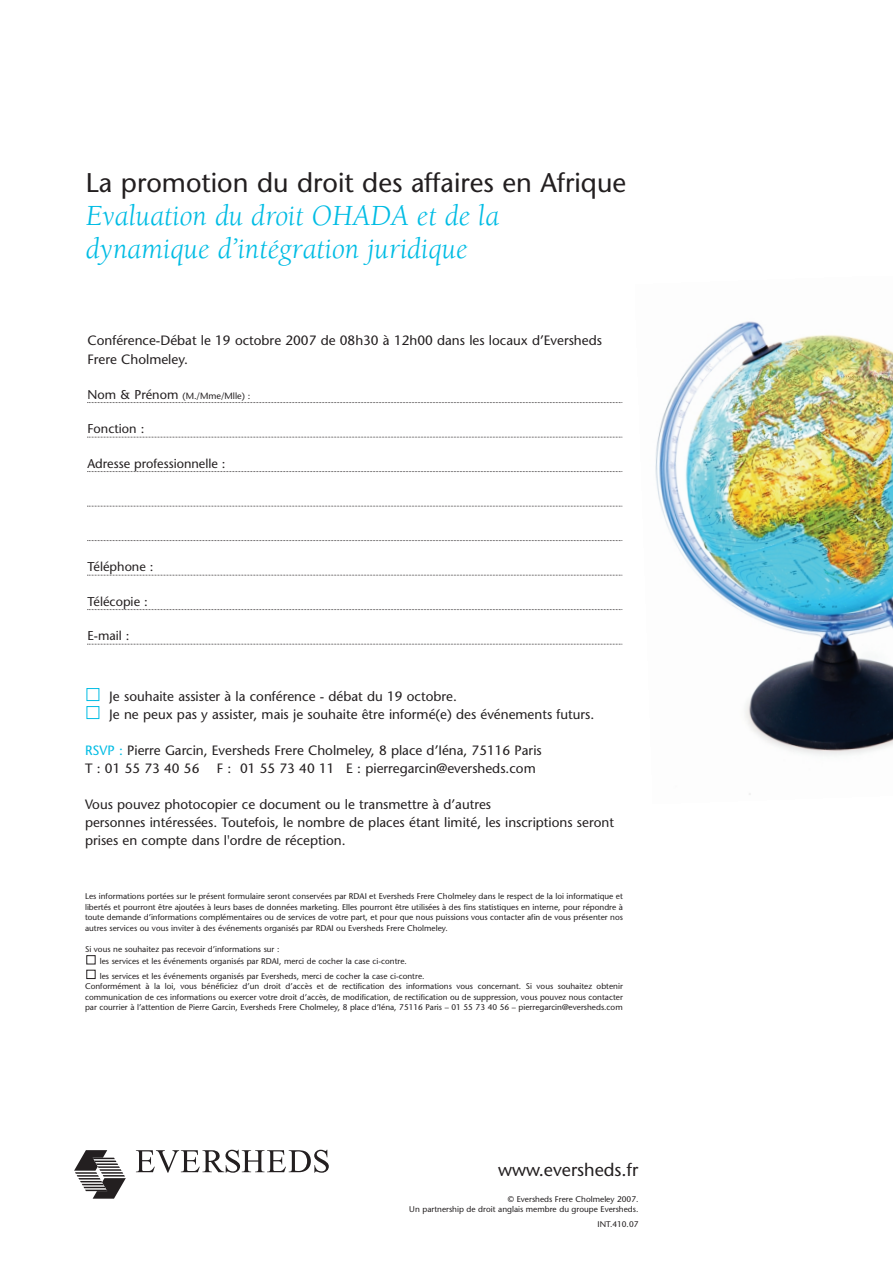
<style>
.page{position:relative;width:893px;height:1263px;background:#fff}
.page>*{position:absolute;margin:0;border:0;box-sizing:border-box;transform-origin:0 0}
.t1{font:italic 30px/33px "Berkeley Std";color:#00bce4}
.t2{font:500 27px "Stone Sans Std";color:#231f20}
.t3{font:500 18px "Stone Sans Std";color:#231f20}
.t4{font:500 13.5px/18px "Stone Sans Std";color:#231f20}
.t5{font:500 12.75px "Stone Sans Std";color:#231f20}
.t6{font:500 9px "Stone Sans Std";color:#231f20}
.t7{font:500 8.25px/10.5px "Stone Sans Std";color:#231f20}
.s1{font-size:12.75px}
.s2{color:#00bce4}
</style>
<div class="page">
<img style="left:655px;top:321px;width:238px;height:474px">
<svg style="left:136px;top:1150px;width:193px;height:23px"></svg>
<svg style="left:74px;top:1150px;width:52px;height:49px"></svg>
<svg style="left:87px;top:402px;width:536px;height:1px"></svg>
<svg style="left:87px;top:437px;width:536px;height:1px"></svg>
<svg style="left:87px;top:471px;width:536px;height:1px"></svg>
<svg style="left:87px;top:506px;width:536px;height:1px"></svg>
<svg style="left:87px;top:540px;width:536px;height:1px"></svg>
<svg style="left:87px;top:575px;width:536px;height:1px"></svg>
<svg style="left:87px;top:609px;width:536px;height:1px"></svg>
<svg style="left:87px;top:644px;width:536px;height:1px"></svg>
<div style="left:87px;top:706px;width:12px;height:13px;border:1px solid #00bce4"></div>
<div style="left:87px;top:688px;width:12px;height:13px;border:1px solid #00bce4"></div>
<div style="left:87px;top:970px;width:8px;height:9px;border:1px solid #231f20"></div>
<div style="left:87px;top:955px;width:8px;height:9px;border:1px solid #231f20"></div>
<h2 class="t2" style="left:86px;top:172px;width:542px">La promotion du droit des affaires en Afrique</h2>
<h1 class="t1" style="left:86px;top:201px;width:415px">Evaluation du droit OHADA et de la dynamique d’intégration juridique</h1>
<h3 class="t4" style="left:87px;top:332px;width:516px;line-height:19.5px">Conférence-Débat le 19 octobre 2007 de 08h30 à 12h00 dans les locaux d’Eversheds<br>Frere Cholmeley.</h3>
<p class="t6" style="left:87px;top:392px;width:164px"><span class="s1">Nom &amp; Prénom</span> (M./Mme/Mlle) :</p>
<h3 class="t5" style="left:87px;top:424px;width:58px">Fonction :</h3>
<h3 class="t5" style="left:87px;top:458px;width:140px">Adresse professionnelle :</h3>
<h3 class="t5" style="left:87px;top:562px;width:68px">Téléphone :</h3>
<h3 class="t5" style="left:87px;top:596px;width:62px">Télécopie :</h3>
<h3 class="t5" style="left:87px;top:631px;width:44px">E-mail :</h3>
<h3 class="t4" style="left:109px;top:689px;width:487px">Je souhaite assister à la conférence - débat du 19 octobre.<br>Je ne peux pas y assister, mais je souhaite être informé(e) des événements futurs.</h3>
<h3 class="t4" style="left:85px;top:743px;width:458px"><span class="s2">RSVP :</span> Pierre Garcin, Eversheds Frere Cholmeley, 8 place d’Iéna, 75116 Paris<br>T : 01 55 73 40 56</h3>
<h3 class="t4" style="left:217px;top:761px;width:320px">F : 01 55 73 40 11 E : pierregarcin@eversheds.com</h3>
<h3 class="t4" style="left:85px;top:797px;width:530px">Vous pouvez photocopier ce document ou le transmettre à d’autres<br>personnes intéressées. Toutefois, le nombre de places étant limité, les inscriptions seront prises en compte dans l'ordre de réception.</h3>
<p class="t7" style="left:85px;top:892px;width:539px;text-align:justify">Les informations portées sur le présent formulaire seront conservées par RDAI et Eversheds Frere Cholmeley dans le respect de la loi informatique et libertés et pourront être ajoutées à leurs bases de données marketing. Elles pourront être utilisées à des fins statistiques en interne, pour répondre à toute demande d’informations complémentaires ou de services de votre part, et pour que nous puissions vous contacter afin de vous présenter nos autres services ou vous inviter à des événements organisés par RDAI ou Eversheds Frere Cholmeley.</p>
<p class="t7" style="left:100px;top:943px;width:309px;line-height:12.5px;text-indent:-15px">Si vous ne souhaitez pas recevoir d’informations sur :<br>les services et les événements organisés par RDAI, merci de cocher la case ci-contre.</p>
<p class="t7" style="left:85px;top:971px;width:539px;text-indent:15px">les services et les événements organisés par Eversheds, merci de cocher la case ci-contre.<br>Conformément à la loi, vous bénéficiez d’un droit d’accès et de rectification des informations vous concernant. Si vous souhaitez obtenir communication de ces informations ou exercer votre droit d’accès, de modification, de rectification ou de suppression, vous pouvez nous contacter par courrier à l’attention de Pierre Garcin, Eversheds Frere Cholmeley, 8 place d’Iéna, 75116 Paris – 01 55 73 40 56 – pierregarcin@eversheds.com</p>
<h3 class="t3" style="left:498px;top:1162px;width:142px">www.eversheds.fr</h3>
<p class="t7" style="left:409px;top:1194px;width:231px;text-align:right">© Eversheds Frere Cholmeley 2007.<br>Un partnership de droit anglais membre du groupe Eversheds.</p>
<p class="t7" style="left:598px;top:1220px;width:42px">INT.410.07</p>
</div>
